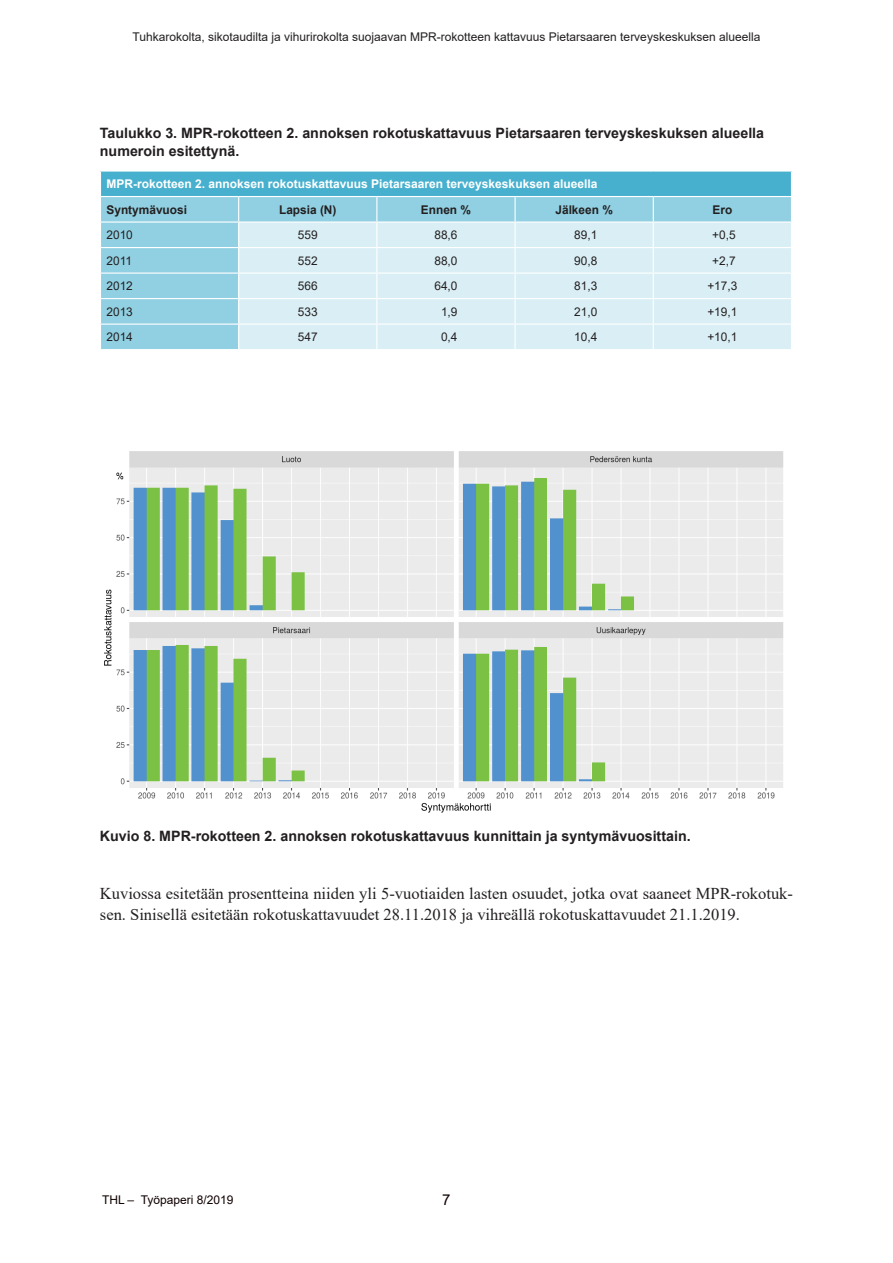
<style>
.page{position:relative;width:893px;height:1263px;background:#fff}
.page>*{position:absolute;margin:0;border:0;box-sizing:border-box;transform-origin:0 0}
.Ensimmäinen_kappale{font:16.5px/21px "Times New Roman";color:#231f20}
.t1{font:15px "Arial";color:#100000}
.Kuvan_taulukon_nimi{font:700 14.25px/18px "Arial";color:#231f20}
.Taulukko{font:12px "Arial";color:#231f20}
.Kuvan_taulukon_nimi-2{font:700 12px "Arial";color:#fff}
.Taulukko-2{font:700 12px "Arial";color:#231f20}
.t2{font:12px "Arial";color:#100000}
</style>
<div class="page">
<div style="left:100px;top:171px;width:691px;height:26px;background:#47b0ce"></div>
<div style="left:101px;top:197px;width:690px;height:152px;background:#91d0e2"></div>
<div style="left:239px;top:223px;width:552px;height:126px;background:#daeff5"></div>
<hr style="left:100px;top:170px;width:139px;height:2px;background:#fff">
<hr style="left:239px;top:170px;width:138px;height:2px;background:#fff">
<hr style="left:377px;top:170px;width:138px;height:2px;background:#fff">
<hr style="left:515px;top:170px;width:138px;height:2px;background:#fff">
<hr style="left:653px;top:170px;width:139px;height:2px;background:#fff">
<hr style="left:100px;top:196px;width:139px;height:1px;background:#fff">
<hr style="left:239px;top:196px;width:138px;height:1px;background:#fff">
<hr style="left:377px;top:196px;width:138px;height:1px;background:#fff">
<hr style="left:515px;top:196px;width:138px;height:1px;background:#fff">
<hr style="left:514px;top:197px;width:2px;height:24px;background:#fff">
<hr style="left:653px;top:196px;width:139px;height:1px;background:#fff">
<hr style="left:100px;top:221px;width:139px;height:2px;background:#fff">
<hr style="left:239px;top:221px;width:138px;height:2px;background:#fff">
<hr style="left:377px;top:221px;width:138px;height:2px;background:#fff">
<hr style="left:515px;top:221px;width:138px;height:2px;background:#fff">
<hr style="left:514px;top:223px;width:2px;height:24px;background:#fff">
<hr style="left:653px;top:221px;width:139px;height:2px;background:#fff">
<hr style="left:100px;top:247px;width:139px;height:1px;background:#fff">
<hr style="left:239px;top:247px;width:138px;height:1px;background:#fff">
<hr style="left:377px;top:247px;width:138px;height:1px;background:#fff">
<hr style="left:515px;top:247px;width:138px;height:1px;background:#fff">
<hr style="left:514px;top:248px;width:2px;height:24px;background:#fff">
<hr style="left:653px;top:247px;width:139px;height:1px;background:#fff">
<hr style="left:100px;top:272px;width:139px;height:2px;background:#fff">
<hr style="left:239px;top:272px;width:138px;height:2px;background:#fff">
<hr style="left:377px;top:272px;width:138px;height:2px;background:#fff">
<hr style="left:515px;top:272px;width:138px;height:2px;background:#fff">
<hr style="left:514px;top:274px;width:2px;height:24px;background:#fff">
<hr style="left:653px;top:272px;width:139px;height:2px;background:#fff">
<hr style="left:100px;top:298px;width:139px;height:1px;background:#fff">
<hr style="left:239px;top:298px;width:138px;height:1px;background:#fff">
<hr style="left:377px;top:298px;width:138px;height:1px;background:#fff">
<hr style="left:515px;top:298px;width:138px;height:1px;background:#fff">
<hr style="left:514px;top:299px;width:2px;height:25px;background:#fff">
<hr style="left:653px;top:298px;width:139px;height:1px;background:#fff">
<hr style="left:100px;top:324px;width:139px;height:1px;background:#fff">
<svg style="left:100px;top:172px;width:1px;height:153px"></svg>
<hr style="left:239px;top:324px;width:138px;height:1px;background:#fff">
<svg style="left:238px;top:197px;width:1px;height:152px"></svg>
<hr style="left:377px;top:324px;width:138px;height:1px;background:#fff">
<svg style="left:376px;top:197px;width:1px;height:152px"></svg>
<hr style="left:515px;top:324px;width:138px;height:1px;background:#fff">
<hr style="left:514px;top:325px;width:2px;height:24px;background:#fff">
<hr style="left:653px;top:324px;width:139px;height:1px;background:#fff">
<svg style="left:653px;top:197px;width:1px;height:152px"></svg>
<img style="left:104px;top:451px;width:679px;height:362px">
<p class="Taulukko" style="left:133px;top:28px;width:629px">Tuhkarokolta, sikotaudilta ja vihurirokolta suojaavan MPR-rokotteen kattavuus Pietarsaaren terveyskeskuksen alueella</p>
<p class="Kuvan_taulukon_nimi" style="left:100px;top:124px;width:666px">Taulukko 3. MPR-rokotteen 2. annoksen rokotuskattavuus Pietarsaaren terveyskeskuksen alueella numeroin esitettynä.</p>
<p class="Kuvan_taulukon_nimi-2" style="left:106px;top:175px;width:492px">MPR-rokotteen 2. annoksen rokotuskattavuus Pietarsaaren terveyskeskuksen alueella</p>
<p class="Taulukko-2" style="left:106px;top:201px;width:82px">Syntymävuosi</p>
<p class="Taulukko-2" style="left:279px;top:201px;width:59px">Lapsia (N)</p>
<p class="Taulukko-2" style="left:421px;top:201px;width:52px">Ennen %</p>
<p class="Taulukko-2" style="left:555px;top:201px;width:59px">Jälkeen %</p>
<p class="Taulukko-2" style="left:712px;top:201px;width:21px">Ero</p>
<p class="Taulukko" style="left:106px;top:227px;width:28px">2010</p>
<p class="Taulukko" style="left:298px;top:227px;width:21px">559</p>
<p class="Taulukko" style="left:434px;top:227px;width:25px">88,6</p>
<p class="Taulukko" style="left:574px;top:227px;width:25px">89,1</p>
<p class="Taulukko" style="left:712px;top:227px;width:25px">+0,5</p>
<p class="Taulukko" style="left:106px;top:252px;width:27px">2011</p>
<p class="Taulukko" style="left:298px;top:252px;width:21px">552</p>
<p class="Taulukko" style="left:434px;top:252px;width:25px">88,0</p>
<p class="Taulukko" style="left:574px;top:252px;width:25px">90,8</p>
<p class="Taulukko" style="left:712px;top:252px;width:25px">+2,7</p>
<p class="Taulukko" style="left:106px;top:278px;width:28px">2012</p>
<p class="Taulukko" style="left:298px;top:278px;width:21px">566</p>
<p class="Taulukko" style="left:434px;top:278px;width:25px">64,0</p>
<p class="Taulukko" style="left:574px;top:278px;width:25px">81,3</p>
<p class="Taulukko" style="left:707px;top:278px;width:32px">+17,3</p>
<p class="Taulukko" style="left:106px;top:303px;width:28px">2013</p>
<p class="Taulukko" style="left:298px;top:303px;width:21px">533</p>
<p class="Taulukko" style="left:441px;top:303px;width:18px">1,9</p>
<p class="Taulukko" style="left:574px;top:303px;width:25px">21,0</p>
<p class="Taulukko" style="left:707px;top:303px;width:32px">+19,1</p>
<p class="Taulukko" style="left:106px;top:329px;width:28px">2014</p>
<p class="Taulukko" style="left:298px;top:329px;width:21px">547</p>
<p class="Taulukko" style="left:441px;top:329px;width:18px">0,4</p>
<p class="Taulukko" style="left:574px;top:329px;width:25px">10,4</p>
<p class="Taulukko" style="left:707px;top:329px;width:32px">+10,1</p>
<p class="Kuvan_taulukon_nimi" style="left:100px;top:827px;width:592px">Kuvio 8. MPR-rokotteen 2. annoksen rokotuskattavuus kunnittain ja syntymävuosittain.</p>
<p class="Ensimmäinen_kappale" style="left:100px;top:882px;width:695px">Kuviossa esitetään prosentteina niiden yli 5-vuotiaiden lasten osuudet, jotka ovat saaneet MPR-rokotuk&shy;sen. Sinisellä esitetään rokotuskattavuudet 28.11.2018 ja vihreällä rokotuskattavuudet 21.1.2019.</p>
<p class="t2" style="left:102px;top:1191px;width:133px">THL – Työpaperi 8/2019</p>
<p class="t1" style="left:442px;top:1189px;width:10px">7</p>
</div>
